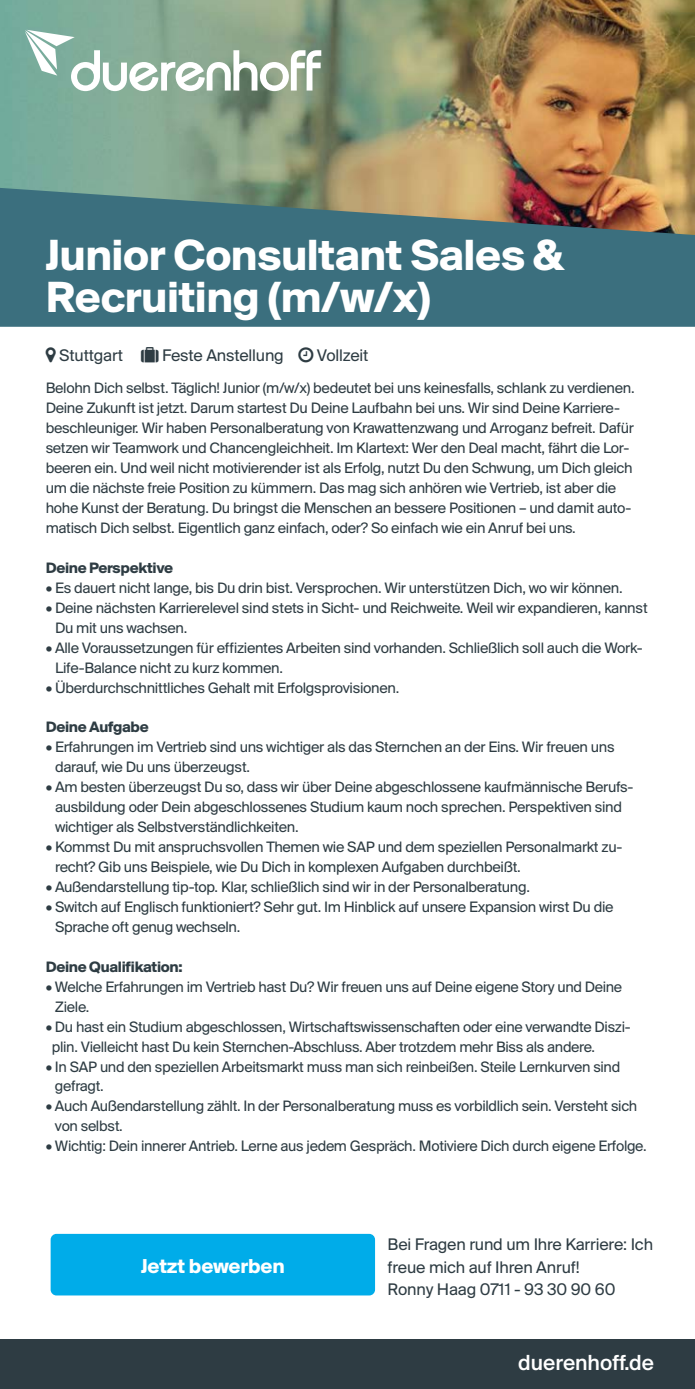
<style>
.page{position:relative;width:695px;height:1389px;background:#fff}
.page>*{position:absolute;margin:0;border:0;box-sizing:border-box;transform-origin:0 0}
.t1{font:700 45.5px/42px "Suisse BP Intl";letter-spacing:-.01em;color:#fff}
.t2{font:500 22.75px "Suisse BP Intl";color:#fff}
.t3{font:700 21px "Suisse BP Intl";letter-spacing:-.01em;color:#fff}
.t4{font:17.5px/22.8px "Suisse BP Intl";letter-spacing:-.01em;color:#2e3c43}
.t5{font:15.75px/19.9px "Suisse BP Intl";letter-spacing:-.02em;color:#2e3c43}
.t6{font:700 15.75px "Suisse BP Intl";letter-spacing:-.02em;color:#2e3c43}
</style>
<div class="page">
<img style="left:0;top:0;width:694px;height:188px">
<div style="left:0;top:1339px;width:694px;height:50px;background:#2e3c43"></div>
<svg style="left:0;top:188px;width:694px;height:139px;background:#4c7278"></svg>
<svg style="left:25px;top:30px;width:296px;height:61px"></svg>
<div style="left:51px;top:1235px;width:323px;height:60px;background:#00ace9;border-radius:5px"></div>
<div style="left:51px;top:1234px;width:324px;height:61px;border:2px solid #00ace9;border-radius:5px"></div>
<h1 class="t1" style="left:46px;top:233px;width:519px">Junior Consultant Sales &amp;<br>Recruiting (m/w/x)</h1>
<p class="t4" style="left:59px;top:343px;width:65px">Stuttgart</p>
<p class="t4" style="left:162px;top:343px;width:123px">Feste Anstellung</p>
<p class="t4" style="left:317px;top:343px;width:53px">Vollzeit</p>
<p class="t5" style="left:46px;top:378px;width:590px">Belohn Dich selbst. Täglich! Junior (m/w/x) bedeutet bei uns keinesfalls, schlank zu verdienen.<br>Deine Zukunft ist jetzt. Darum startest Du Deine Laufbahn bei uns. Wir sind Deine Karriere&shy;beschleuniger. Wir haben Personalberatung von Krawattenzwang und Arroganz befreit. Dafür setzen wir Teamwork und Chancengleichheit. Im Klartext: Wer den Deal macht, fährt die Lor&shy;beeren ein. Und weil nicht motivierender ist als Erfolg, nutzt Du den Schwung, um Dich gleich um die nächste freie Position zu kümmern. Das mag sich anhören wie Vertrieb, ist aber die hohe Kunst der Beratung. Du bringst die Menschen an bessere Positionen – und damit auto&shy;matisch Dich selbst. Eigentlich ganz einfach, oder? So einfach wie ein Anruf bei uns.</p>
<p class="t6" style="left:46px;top:558px;width:129px">Deine Perspektive</p>
<p class="t5" style="left:46px;top:577px;width:578px">• Es dauert nicht lange, bis Du drin bist. Versprochen. Wir unterstützen Dich, wo wir können.</p>
<p class="t5" style="left:55px;top:597px;width:594px;text-indent:-9px">• Deine nächsten Karrierelevel sind stets in Sicht- und Reichweite. Weil wir expandieren, kannst<br>Du mit uns wachsen.</p>
<p class="t5" style="left:55px;top:637px;width:589px;text-indent:-9px">• Alle Voraussetzungen für effizientes Arbeiten sind vorhanden. Schließlich soll auch die Work-<br>Life-Balance nicht zu kurz kommen.</p>
<p class="t5" style="left:46px;top:677px;width:355px">• Überdurchschnittliches Gehalt mit Erfolgsprovisionen.</p>
<p class="t6" style="left:46px;top:718px;width:104px">Deine Aufgabe</p>
<p class="t5" style="left:55px;top:737px;width:561px;text-indent:-9px">• Erfahrungen im Vertrieb sind uns wichtiger als das Sternchen an der Eins. Wir freuen uns darauf, wie Du uns überzeugst.</p>
<p class="t5" style="left:55px;top:777px;width:580px;text-indent:-9px">• Am besten überzeugst Du so, dass wir über Deine abgeschlossene kaufmännische Berufs&shy;ausbildung oder Dein abgeschlossenes Studium kaum noch sprechen. Perspektiven sind wichtiger als Selbstverständlichkeiten.</p>
<p class="t5" style="left:55px;top:837px;width:568px;text-indent:-9px">• Kommst Du mit anspruchsvollen Themen wie SAP und dem speziellen Personalmarkt zu&shy;recht? Gib uns Beispiele, wie Du Dich in komplexen Aufgaben durchbeißt.</p>
<p class="t5" style="left:46px;top:877px;width:485px">• Außendarstellung tip-top. Klar, schließlich sind wir in der Personalberatung.</p>
<p class="t5" style="left:55px;top:896px;width:560px;text-indent:-9px">• Switch auf Englisch funktioniert? Sehr gut. Im Hinblick auf unsere Expansion wirst Du die<br>Sprache oft genug wechseln.</p>
<p class="t6" style="left:46px;top:957px;width:138px">Deine Qualifikation:</p>
<p class="t5" style="left:55px;top:976px;width:568px;text-indent:-9px">• Welche Erfahrungen im Vertrieb hast Du? Wir freuen uns auf Deine eigene Story und Deine<br>Ziele.</p>
<p class="t5" style="left:52px;top:1016px;width:580px;text-indent:-6px">• Du hast ein Studium abgeschlossen, Wirtschaftswissenschaften oder eine verwandte Diszi&shy;plin. Vielleicht hast Du kein Sternchen-Abschluss. Aber trotzdem mehr Biss als andere.</p>
<p class="t5" style="left:55px;top:1056px;width:566px;text-indent:-9px">• In SAP und den speziellen Arbeitsmarkt muss man sich reinbeißen. Steile Lernkurven sind gefragt.</p>
<p class="t5" style="left:55px;top:1096px;width:583px;text-indent:-9px">• Auch Außendarstellung zählt. In der Personalberatung muss es vorbildlich sein. Versteht sich von selbst.</p>
<p class="t5" style="left:46px;top:1136px;width:602px">• Wichtig: Dein innerer Antrieb. Lerne aus jedem Gespräch. Motiviere Dich durch eigene Erfolge.</p>
<h3 class="t3" style="left:141px;top:1253px;width:145px">Jetzt bewerben</h3>
<p class="t4" style="left:387px;top:1232px;width:267px">Bei Fragen rund um Ihre Karriere: Ich freue mich auf Ihren Anruf!<br>Ronny Haag 0711 - 93 30 90 60</p>
<h2 class="t2" style="left:518px;top:1349px;width:137px">duerenhoff.de</h2>
</div>
